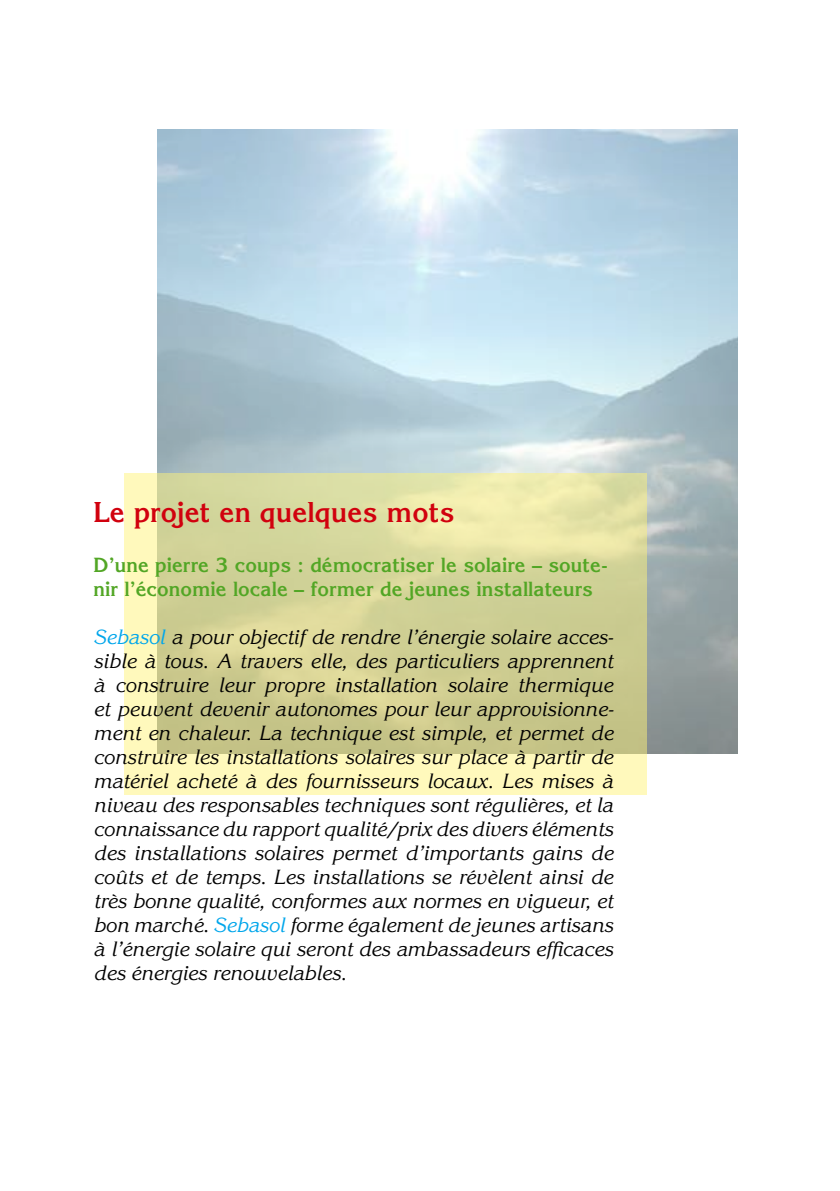
<style>
.page{position:relative;width:840px;height:1191px;background:#fff}
.page>*{position:absolute;margin:0;border:0;box-sizing:border-box;transform-origin:0 0}
.t1{font:700 28px "Korinna";color:#d1010e}
.t2{font:italic 20px/24px "Korinna";color:#000;text-align:justify}
.t3{font:700 20px/24px "Korinna";color:#52a625}
.s1{color:#00a6eb}
</style>
<div class="page">
<svg style="left:125px;top:473px;width:521px;height:322px"></svg>
<h1 class="t1" style="left:94px;top:495px;width:362px">Le projet en quelques mots</h1>
<p class="t3" style="left:94px;top:552px;width:516px">D’une pierre 3 coups : démocratiser le solaire – soute&shy;nir l’économie locale – former de jeunes installateurs</p>
<p class="t2" style="left:94px;top:625px;width:521px"><span class="s1">Sebasol</span> a pour objectif de rendre l’énergie solaire acces&shy;sible à tous. A travers elle, des particuliers apprennent à construire leur propre installation solaire thermique et peuvent devenir autonomes pour leur approvisionne&shy;ment en chaleur. La technique est simple, et permet de construire les installations solaires sur place à partir de matériel acheté à des fournisseurs locaux. Les mises à niveau des responsables techniques sont régulières, et la connaissance du rapport qualité/prix des divers éléments des installations solaires permet d’importants gains de coûts et de temps. Les installations se révèlent ainsi de très bonne qualité, conformes aux normes en vigueur, et bon marché. <span class="s1">Sebasol</span> forme également de jeunes artisans à l’énergie solaire qui seront des ambassadeurs efficaces des énergies renouvelables.</p>
</div>
